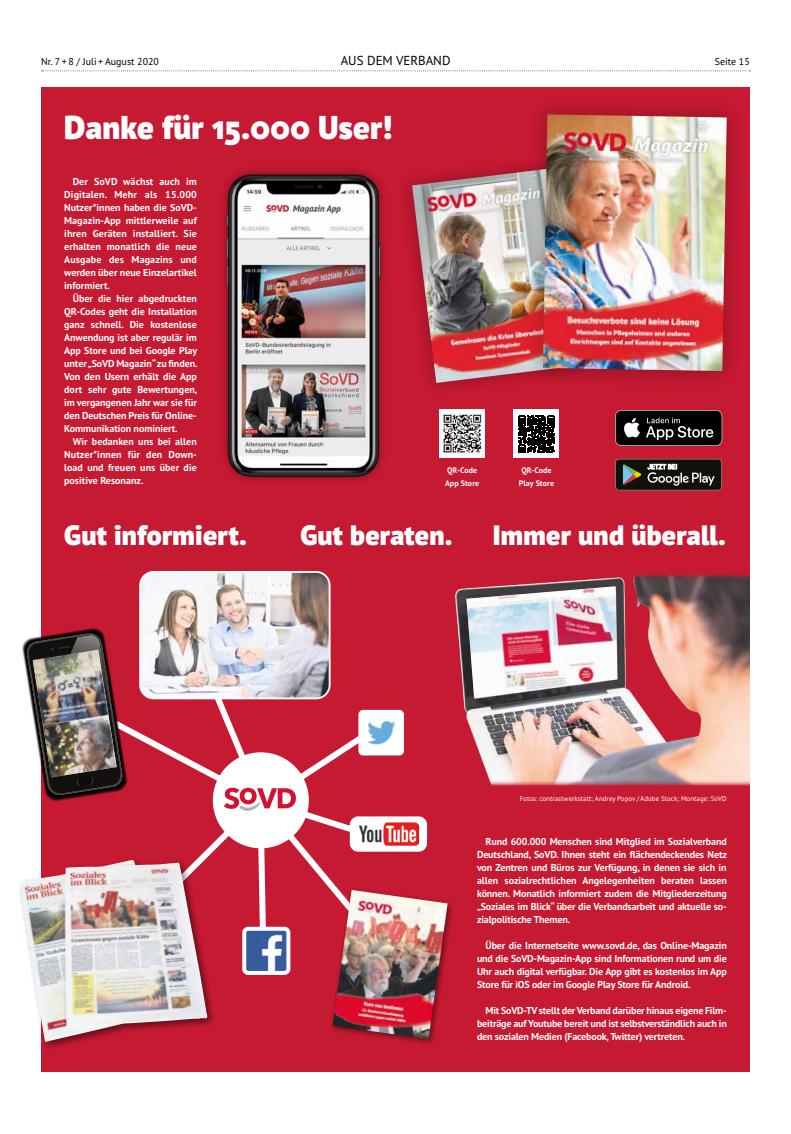
<style>
.page{position:relative;width:791px;height:1134px;background:#fff}
.page>*{position:absolute;margin:0;border:0;box-sizing:border-box;transform-origin:0 0}
.t1{font:900 33px "PT Sans Pro";letter-spacing:.01em;color:#fff}
.t2{font:900 28px "PT Sans Pro";letter-spacing:.01em;color:#fff}
.t3{font:13px "PT Sans Pro";color:#000}
.t4{font:700 10px/13px "PT Sans Pro";letter-spacing:-.015em;color:#fff;text-align:justify}
.t5{font:10px "PT Sans Pro";color:#000}
.t6{font:700 8px/13px "PT Sans Pro";letter-spacing:.01em;color:#fff}
.t7{font:7px "PT Sans Pro";color:#fff}
</style>
<div class="page">
<div style="left:41px;top:88px;width:709px;height:983px;background:#c61a32"></div>
<img style="left:455px;top:580px;width:295px;height:200px">
<img style="left:466px;top:586px;width:151px;height:111px">
<div style="left:397px;top:153px;width:194px;height:245px;background:#000;opacity:.25"></div>
<img style="left:412px;top:168px;width:111px;height:215px">
<svg style="left:615px;top:410px;width:107px;height:36px;background:#2f2d2d"></svg>
<svg style="left:615px;top:459px;width:107px;height:31px;background:#3b3a34"></svg>
<img style="left:439px;top:409px;width:46px;height:48px">
<div style="left:514px;top:409px;width:45px;height:48px;background:#fff"></div>
<svg style="left:518px;top:416px;width:37px;height:37px"></svg>
<div style="left:329px;top:886px;width:126px;height:160px;background:#000;opacity:.5"></div>
<img style="left:332px;top:890px;width:116px;height:149px">
<div style="left:17px;top:856px;width:200px;height:195px;background:#000;opacity:.5"></div>
<img style="left:20px;top:860px;width:187px;height:182px">
<img style="left:247px;top:958px;width:38px;height:12px">
<div style="left:242px;top:927px;width:48px;height:48px;border:4px solid #fff;border-radius:4px"></div>
<img style="left:391px;top:712px;width:12px;height:43px">
<div style="left:358px;top:710px;width:46px;height:45px;border:1px solid #fff;border-radius:4px"></div>
<svg style="left:353px;top:819px;width:71px;height:30px"></svg>
<img style="left:391px;top:823px;width:27px;height:22px">
<div style="left:350px;top:816px;width:77px;height:36px;border:6px solid #fff;border-radius:5px"></div>
<img style="left:142px;top:574px;width:186px;height:52px">
<div style="left:139px;top:571px;width:192px;height:128px;border:2px solid #fff;border-radius:13px"></div>
<div style="left:523px;top:95px;width:223px;height:296px;background:#000;opacity:.25"></div>
<img style="left:543px;top:114px;width:184px;height:257px">
<img style="left:222px;top:161px;width:184px;height:321px">
<img style="left:21px;top:626px;width:370px;height:332px">
<img style="left:33px;top:650px;width:76px;height:75px">
<img style="left:43px;top:715px;width:74px;height:62px">
<svg style="left:42px;top:70px;width:708px;height:1px"></svg>
<p class="t5" style="left:41px;top:55px;width:119px">Nr. 7 + 8 / Juli + August 2020</p>
<h3 class="t3" style="left:341px;top:52px;width:111px">AUS DEM VERBAND</h3>
<p class="t5" style="left:715px;top:55px;width:36px">Seite 15</p>
<h1 class="t1" style="left:64px;top:106px;width:329px">Danke für 15.000 User!</h1>
<p class="t4" style="left:64px;top:174px;width:134px;text-indent:8px">Der SoVD wächst auch im Digitalen. Mehr als 15.000<br>Nutzer*innen haben die SoVD-Magazin-App mittlerweile auf ihren Geräten installiert. Sie erhalten monatlich die neue Ausgabe des Magazins und werden über neue Einzelartikel informiert.</p>
<p class="t4" style="left:64px;top:291px;width:135px;text-indent:8px">Über die hier abgedruckten QR-Codes geht die Installation ganz schnell. Die kostenlose Anwendung ist aber regulär im App Store und bei Google Play unter „SoVD Magazin“ zu finden.<br>Von den Usern erhält die App dort sehr gute Bewertungen, im vergangenen Jahr war sie für den Deutschen Preis für Online-Kommunikation nominiert.</p>
<p class="t4" style="left:64px;top:434px;width:134px;text-indent:8px">Wir bedanken uns bei allen Nutzer*innen für den Down&shy;load und freuen uns über die positive Resonanz.</p>
<p class="t6" style="left:445px;top:464px;width:36px">QR-Code<br>App Store</p>
<p class="t6" style="left:519px;top:464px;width:37px;text-align:center">QR-Code<br>Play Store</p>
<h2 class="t2" style="left:64px;top:516px;width:184px">Gut informiert.</h2>
<h2 class="t2" style="left:300px;top:516px;width:154px">Gut beraten.</h2>
<h2 class="t2" style="left:493px;top:516px;width:235px">Immer und überall.</h2>
<p class="t7" style="left:520px;top:794px;width:209px">Fotos: contrastwerkstatt; Andrey Popov / Adobe Stock; Montage: SoVD</p>
<p class="t4" style="left:477px;top:834px;width:251px;text-indent:8px">Rund 600.000 Menschen sind Mitglied im Sozialverband Deutschland, SoVD. Ihnen steht ein flächendeckendes Netz von Zentren und Büros zur Verfügung, in denen sie sich in allen sozialrechtlichen Angelegenheiten beraten lassen können. Monatlich informiert zudem die Mitgliederzeitung „Soziales im Blick“ über die Verbandsarbeit und aktuelle so&shy;zialpolitische Themen.</p>
<p class="t4" style="left:477px;top:938px;width:251px;text-indent:8px">Über die Internetseite www.sovd.de, das Online-Magazin und die SoVD-Magazin-App sind Informationen rund um die Uhr auch digital verfügbar. Die App gibt es kostenlos im App Store für iOS oder im Google Play Store für Android.</p>
<p class="t4" style="left:477px;top:1003px;width:251px;text-indent:8px">Mit SoVD-TV stellt der Verband darüber hinaus eigene Film&shy;beiträge auf Youtube bereit und ist selbstverständlich auch in den sozialen Medien (Facebook, Twitter) vertreten.</p>
</div>
